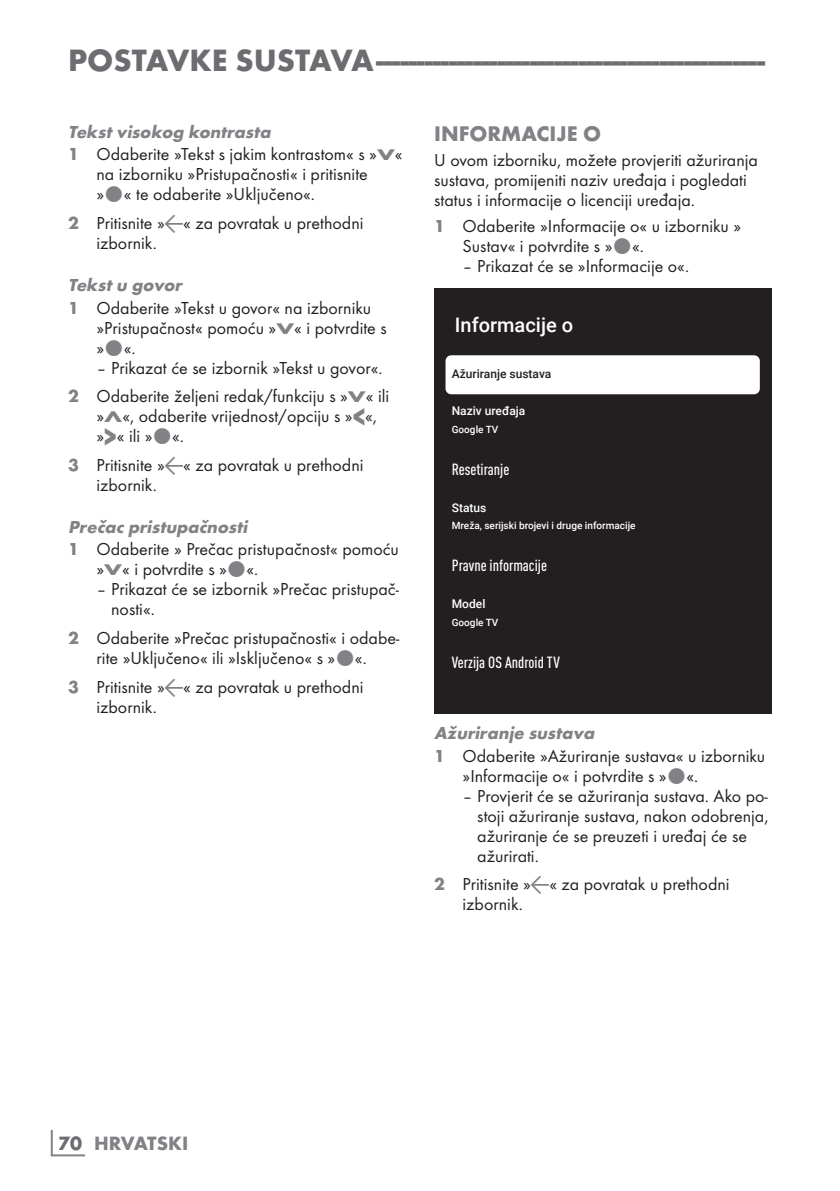
<style>
.page{position:relative;width:840px;height:1191px;background:#fff}
.page>*{position:absolute;margin:0;border:0;box-sizing:border-box;transform-origin:0 0}
.t1{font:700 32px "Futura TOT";color:#6c6d70}
.t2{font:700 22px "Futura TOT";color:#808285}
.t3{font:500 20px "Roboto";color:#fff}
.t4{font:700 20px "Futura TOT";color:#808285}
.t5{font:18px/20px "Futura TOT Boo";color:#231f20}
.t6{font:italic 700 18px "Futura TOT";color:#808285}
.t7{font:500 condensed 16px "DIN Pro";color:#fff}
.t8{font:500 12px "Roboto";color:#fff}
.t9{font:500 12px "Roboto";color:#231f20}
.t10{font:500 10px "Roboto";color:#fff}
.s1{font-family:"Futura TOT";font-weight:700;color:#808285}
.s2{font-family:"Futura TOT";font-weight:700;font-size:16px;color:#808285}
.s3{font-family:"Arcelik TS9 Android";font-size:20px;color:#808285}
.s4{font-family:"Futura TOT";font-weight:700;font-size:27.2px;color:#808285}
.s5{color:#6c6d70}
</style>
<div class="page">
<hr style="left:51px;top:1129px;width:2px;height:26px;background:#808285">
<hr style="left:51px;top:1154px;width:34px;height:2px;background:#808285">
<div style="left:434px;top:289px;width:337px;height:425px;background:#231f20"></div>
<div style="left:445px;top:355px;width:314px;height:39px;background:#fff;border-radius:6px"></div>
<h1 class="t1" style="left:68px;top:40px;width:698px">POSTAVKE SUSTAVA-------------------------------------------------</h1>
<p class="t6" style="left:68px;top:120px;width:208px">Tekst visokog kontrasta</p>
<p class="t5" style="left:96px;top:144px;width:307px;text-indent:-28px"><span class="s1">1</span> Odaberite »Tekst s jakim kontrastom« s »<span class="s2">V</span>« na izborniku »Pristupačnosti« i pritisnite<br>» « te odaberite »Uključeno«.</p>
<p class="t5" style="left:96px;top:213px;width:268px;text-indent:-28px"><span class="s1">2</span> Pritisnite »<span class="s3">A</span>« za povratak u prethodni izbornik.</p>
<p class="t6" style="left:68px;top:274px;width:119px">Tekst u govor</p>
<p class="t5" style="left:96px;top:297px;width:291px;text-indent:-28px"><span class="s1">1</span> Odaberite »Tekst u govor« na izborniku »Pristupačnost« pomoću »<span class="s2">V</span>« i potvrdite s » «.</p>
<p class="t5" style="left:68px;top:353px;width:322px;line-height:28.6px;text-indent:28px">– Prikazat će se izbornik »Tekst u govor«.<br><span class="s1">2</span> Odaberite željeni redak/funkciju s »<span class="s2">V</span>« ili</p>
<p class="t5" style="left:96px;top:406px;width:282px">»<span class="s2">Λ</span>«, odaberite vrijednost/opciju s »<span class="s4">&lt;</span>«, »<span class="s4">&gt;</span>« ili » «.</p>
<p class="t5" style="left:96px;top:454px;width:268px;text-indent:-28px"><span class="s1">3</span> Pritisnite »<span class="s3">A</span>« za povratak u prethodni izbornik.</p>
<p class="t6" style="left:68px;top:515px;width:184px">Prečac pristupačnosti</p>
<p class="t5" style="left:96px;top:539px;width:304px;text-indent:-28px"><span class="s1">1</span> Odaberite » Prečac pristupačnost« pomoću »<span class="s2">V</span>« i potvrdite s » «.</p>
<p class="t5" style="left:111px;top:579px;width:289px;text-indent:-15px">– Prikazat će se izbornik »Prečac pristupač&shy;nosti«.</p>
<p class="t5" style="left:68px;top:628px;width:332px;text-align:center"><span class="s1">2</span> Odaberite »Prečac pristupačnosti« i odabe&shy;rite »Uključeno« ili »Isključeno« s » «.</p>
<p class="t5" style="left:96px;top:676px;width:268px;text-indent:-28px"><span class="s1">3</span> Pritisnite »<span class="s3">A</span>« za povratak u prethodni izbornik.</p>
<p class="t2" style="left:434px;top:120px;width:168px">INFORMACIJE O</p>
<p class="t5" style="left:434px;top:150px;width:325px">U ovom izborniku, možete provjeriti ažuriranja sustava, promijeniti naziv uređaja i pogledati status i informacije o licenciji uređaja.</p>
<p class="t5" style="left:462px;top:216px;width:280px;text-indent:-28px"><span class="s1">1</span> Odaberite »Informacije o« u izborniku »<br>Sustav« i potvrdite s » «.</p>
<p class="t5" style="left:462px;top:256px;width:228px">– Prikazat će se »Informacije o«.</p>
<p class="t3" style="left:454px;top:310px;width:120px">Informacije o</p>
<p class="t9" style="left:451px;top:365px;width:101px">Ažuriranje sustava</p>
<p class="t8" style="left:451px;top:402px;width:75px">Naziv uređaja</p>
<p class="t10" style="left:451px;top:422px;width:48px">Google TV</p>
<p class="t7" style="left:451px;top:457px;width:59px">Resetiranje</p>
<p class="t8" style="left:451px;top:499px;width:36px">Status</p>
<p class="t10" style="left:451px;top:519px;width:185px">Mreža, serijski brojevi i druge informacije</p>
<p class="t7" style="left:451px;top:554px;width:97px">Pravne informacije</p>
<p class="t8" style="left:451px;top:596px;width:35px">Model</p>
<p class="t10" style="left:451px;top:615px;width:48px">Google TV</p>
<p class="t7" style="left:451px;top:650px;width:109px">Verzija OS Android TV</p>
<p class="t6" style="left:434px;top:721px;width:165px">Ažuriranje sustava</p>
<p class="t5" style="left:462px;top:745px;width:304px;text-indent:-28px"><span class="s1">1</span> Odaberite »Ažuriranje sustava« u izborniku »Informacije o« i potvrdite s » «.</p>
<p class="t5" style="left:477px;top:785px;width:292px;text-indent:-15px">– Provjerit će se ažuriranja sustava. Ako po&shy;stoji ažuriranje sustava, nakon odobrenja, ažuriranje će se preuzeti i uređaj će se ažurirati.</p>
<p class="t5" style="left:462px;top:874px;width:268px;text-indent:-28px"><span class="s1">2</span> Pritisnite »<span class="s3">A</span>« za povratak u prethodni izbornik.</p>
<p class="t4" style="left:58px;top:1131px;width:131px"><span class="s5">70</span> HRVATSKI</p>
</div>
